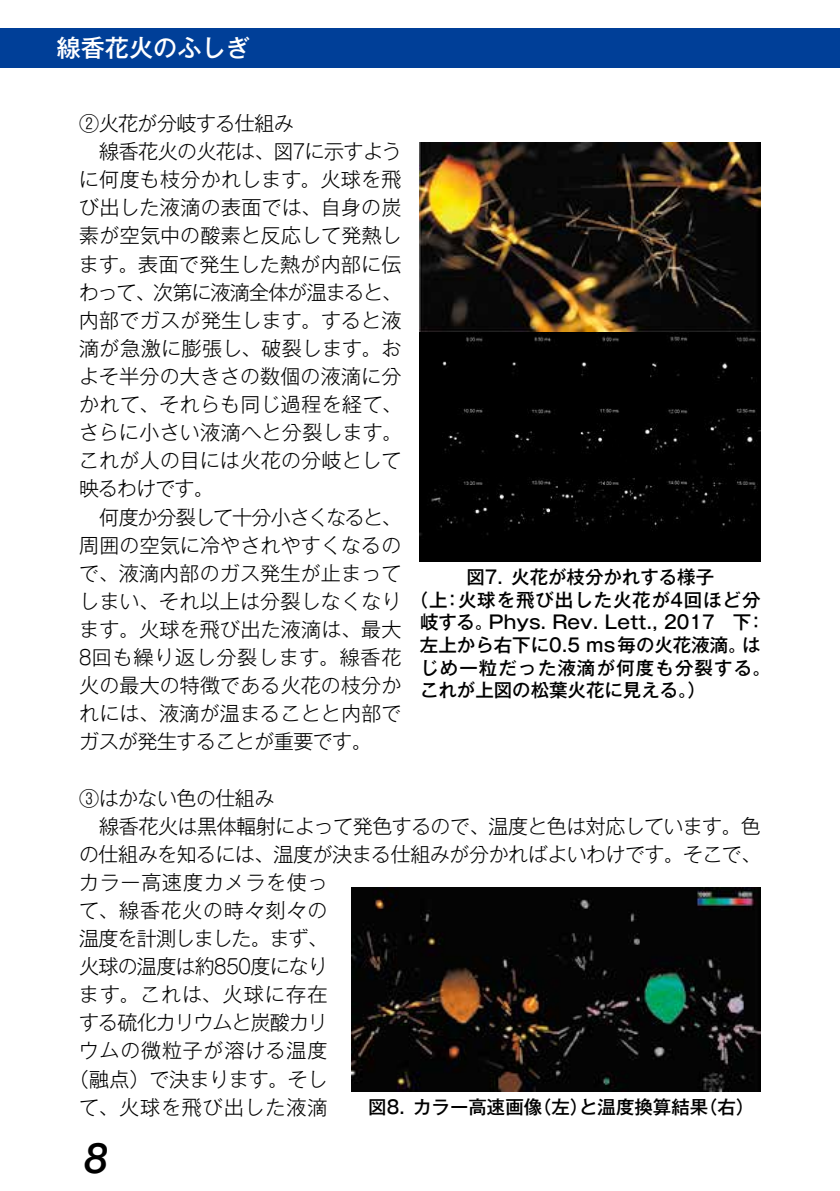
<style>
.page{position:relative;width:840px;height:1191px;background:#fff}
.page>*{position:absolute;margin:0;border:0;box-sizing:border-box;transform-origin:0 0}
.t1{font:italic 500 42px "Helvetica Neue";color:#000}
.t2{font:500 24px "Gothic MB101 Pro";color:#fff}
.t3{font:300 20px "Gothic MB101 Pro";letter-spacing:.005em;color:#000}
.t4{font:300 20px "Gothic MB101 Pro";letter-spacing:-.03em;color:#000}
.t5{font:300 20px "Gothic MB101 Pro";letter-spacing:-.025em;color:#000}
.t6{font:300 20px "Gothic MB101 Pro";letter-spacing:-.045em;color:#000}
.t7{font:300 20px "Gothic MB101 Pro";letter-spacing:.045em;color:#000}
.t8{font:300 20px "Gothic MB101 Pro";letter-spacing:-.055em;color:#000}
.t9{font:300 20px "Gothic MB101 Pro";letter-spacing:.035em;color:#000;scale:.9 1}
.t10{font:300 20px "Gothic MB101 Pro";letter-spacing:-.035em;color:#000}
.t11{font:300 20px "Gothic MB101 Pro";letter-spacing:-.05em;color:#000}
.t12{font:300 20px "Gothic MB101 Pro";letter-spacing:.04em;color:#000}
.t13{font:300 20px "Gothic MB101 Pro";letter-spacing:.055em;color:#000}
.t14{font:300 20px "Gothic MB101 Pro";letter-spacing:.035em;color:#000}
.t15{font:500 18.4px "Gothic MB101 Pro";color:#000}
.t16{font:500 18.4px "Gothic MB101 Pro";letter-spacing:.055em;color:#000}
.t17{font:500 18.4px "Gothic MB101 Pro";letter-spacing:.075em;color:#000}
</style>
<div class="page">
<div style="left:0;top:28px;width:839px;height:40px;background:#003f98"></div>
<img style="left:351px;top:888px;width:409px;height:203px">
<img style="left:419px;top:142px;width:341px;height:420px">
<p class="t2" style="left:57px;top:28px;width:194px">線香花火のふしぎ</p>
<p class="t4" style="left:79px;top:107px;width:216px">②火花が分岐する仕組み</p>
<p class="t4" style="left:99px;top:135px;width:304px">線香花火の火花は、図7に示すよう</p>
<p class="t3" style="left:79px;top:163px;width:324px">に何度も枝分かれします。火球を飛</p>
<p class="t3" style="left:79px;top:191px;width:324px">び出した液滴の表面では、自身の炭</p>
<p class="t3" style="left:79px;top:219px;width:324px">素が空気中の酸素と反応して発熱し</p>
<p class="t3" style="left:79px;top:247px;width:324px">ます。表面で発生した熱が内部に伝</p>
<p class="t6" style="left:79px;top:275px;width:324px">わって、次第に液滴全体が温まると、</p>
<p class="t3" style="left:79px;top:303px;width:324px">内部でガスが発生します。すると液</p>
<p class="t3" style="left:79px;top:332px;width:324px">滴が急激に膨張し、破裂します。お</p>
<p class="t3" style="left:79px;top:360px;width:324px">よそ半分の大きさの数個の液滴に分</p>
<p class="t3" style="left:79px;top:388px;width:324px">かれて、それらも同じ過程を経て、</p>
<p class="t3" style="left:79px;top:416px;width:324px">さらに小さい液滴へと分裂します。</p>
<p class="t3" style="left:79px;top:444px;width:324px">これが人の目には火花の分岐として</p>
<p class="t3" style="left:79px;top:472px;width:136px">映るわけです。</p>
<p class="t8" style="left:99px;top:500px;width:303px">何度か分裂して十分小さくなると、</p>
<p class="t3" style="left:79px;top:528px;width:323px">周囲の空気に冷やされやすくなるの</p>
<p class="t3" style="left:79px;top:556px;width:323px">で、液滴内部のガス発生が止まって</p>
<p class="t3" style="left:79px;top:584px;width:323px">しまい、それ以上は分裂しなくなり</p>
<p class="t3" style="left:79px;top:613px;width:323px">ます。火球を飛び出た液滴は、最大</p>
<p class="t9" style="left:79px;top:641px;width:359px">8回も繰り返し分裂します。線香花</p>
<p class="t3" style="left:79px;top:669px;width:323px">火の最大の特徴である火花の枝分か</p>
<p class="t3" style="left:79px;top:697px;width:323px">れには、液滴が温まることと内部で</p>
<p class="t4" style="left:79px;top:725px;width:294px">ガスが発生することが重要です。</p>
<p class="t4" style="left:79px;top:781px;width:196px">③はかない色の仕組み</p>
<p class="t4" style="left:99px;top:809px;width:662px">線香花火は黒体輻射によって発色するので、温度と色は対応しています。色</p>
<p class="t5" style="left:79px;top:837px;width:683px">の仕組みを知るには、温度が決まる仕組みが分かればよいわけです。そこで、</p>
<p class="t12" style="left:79px;top:865px;width:250px">カラー高速度カメラを使っ</p>
<p class="t7" style="left:79px;top:893px;width:250px">て、線香花火の時々刻々の</p>
<p class="t11" style="left:79px;top:922px;width:250px">温度を計測しました。まず、</p>
<p class="t10" style="left:79px;top:950px;width:250px">火球の温度は約850度になり</p>
<p class="t13" style="left:79px;top:978px;width:250px">ます。これは、火球に存在</p>
<p class="t6" style="left:79px;top:1006px;width:250px">する硫化カリウムと炭酸カリ</p>
<p class="t14" style="left:79px;top:1034px;width:250px">ウムの微粒子が溶ける温度</p>
<p class="t3" style="left:69px;top:1062px;width:260px">（融点）で決まります。そし</p>
<p class="t7" style="left:79px;top:1090px;width:250px">て、火球を飛び出した液滴</p>
<p class="t15" style="left:466px;top:562px;width:249px">図7．火花が枝分かれする様子</p>
<p class="t16" style="left:409px;top:584px;width:352px">（上：火球を飛び出した火花が4回ほど分</p>
<p class="t15" style="left:420px;top:607px;width:346px">岐する。Phys. Rev. Lett., 2017　下：</p>
<p class="t15" style="left:420px;top:630px;width:342px">左上から右下に0.5 ms毎の火花液滴。は</p>
<p class="t17" style="left:420px;top:652px;width:352px">じめ一粒だった液滴が何度も分裂する。</p>
<p class="t15" style="left:420px;top:675px;width:287px">これが上図の松葉火花に見える。）</p>
<p class="t15" style="left:368px;top:1091px;width:387px">図8．カラー高速画像（左）と温度換算結果（右）</p>
<h1 class="t1" style="left:85px;top:1121px;width:25px">8</h1>
</div>
